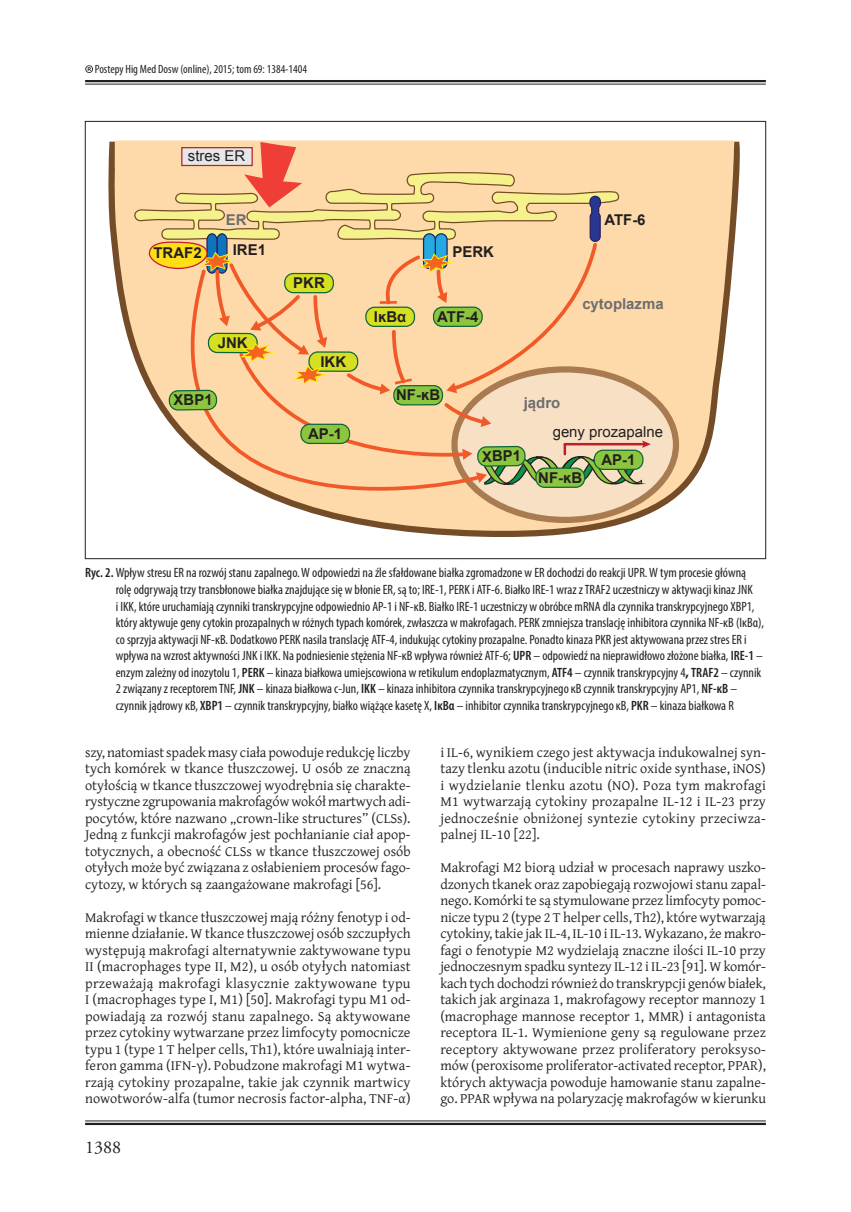
<style>
.page{position:relative;width:851px;height:1212px;background:#fff}
.page>*{position:absolute;margin:0;border:0;box-sizing:border-box;transform-origin:0 0}
.t1{font:18px "Adobe Garamond Pro";color:#231f20}
.t2{font:700 15px "Arial";color:#231f20}
.t3{font:15px "Arial";color:#231f20}
.t4{font:700 15px "Arial";letter-spacing:-.005em;color:#6c6d70}
.Body_tekst{font:14.25px/16.5px "Gentium Plus";color:#231f20;text-align:justify}
.Podpis{font:condensed 13.5px/16.5px "Myriad Pro";color:#231f20}
.t5{font:condensed 12px "Myriad Pro";color:#231f20}
.s1{font-weight:600}
.s2{font-weight:700;font-stretch:normal}
</style>
<div class="page">
<hr style="left:85px;top:84px;width:680px;height:1px;background:#231f20">
<hr style="left:85px;top:80px;width:680px;height:2px;background:#231f20">
<hr style="left:85px;top:1123px;width:680px;height:2px;background:#231f20">
<hr style="left:85px;top:1120px;width:680px;height:1px;background:#231f20">
<svg style="left:85px;top:65px;width:8px;height:8px"></svg>
<svg style="left:108px;top:140px;width:632px;height:397px"></svg>
<svg style="left:454px;top:369px;width:222px;height:151px;background:#edd2b4"></svg>
<div style="left:535px;top:467px;width:50px;height:21px;border:1px solid #0c6638;border-radius:9px"></div>
<svg style="left:133px;top:486px;width:350px;height:46px"></svg>
<svg style="left:115px;top:140px;width:619px;height:346px;background:#efd09f"></svg>
<div style="left:301px;top:424px;width:48px;height:19px;background:#8bc63e;border-radius:9px"></div>
<div style="left:300px;top:424px;width:50px;height:20px;border:1px solid #0c6638;border-radius:9px"></div>
<p class="t5" style="left:95px;top:62px;width:214px">Postepy Hig Med Dosw (online), 2015; tom 69: 1384-1404</p>
<p class="t3" style="left:188px;top:146px;width:59px">stres ER</p>
<p class="t2" style="left:153px;top:243px;width:50px">TRAF2</p>
<p class="t4" style="left:226px;top:210px;width:22px">ER</p>
<p class="t2" style="left:233px;top:240px;width:35px">IRE1</p>
<p class="t2" style="left:452px;top:242px;width:43px">PERK</p>
<p class="t2" style="left:218px;top:333px;width:31px">JNK</p>
<p class="t2" style="left:293px;top:273px;width:33px">PKR</p>
<p class="t2" style="left:320px;top:351px;width:27px">IKK</p>
<p class="t2" style="left:374px;top:306px;width:34px">IĸBα</p>
<p class="t2" style="left:437px;top:306px;width:43px">ATF-4</p>
<p class="t2" style="left:173px;top:390px;width:40px;rotate:-1deg">XBP1</p>
<p class="t2" style="left:308px;top:423px;width:36px">AP-1</p>
<p class="t2" style="left:396px;top:385px;width:46px">NF-ĸB</p>
<p class="t2" style="left:604px;top:210px;width:43px">ATF-6</p>
<p class="t4" style="left:582px;top:294px;width:83px">cytoplazma</p>
<p class="t4" style="left:523px;top:393px;width:38px">jądro</p>
<p class="t3" style="left:552px;top:422px;width:112px">geny prozapalne</p>
<p class="t2" style="left:481px;top:446px;width:40px;rotate:-1deg">XBP1</p>
<p class="t2" style="left:601px;top:449px;width:36px">AP-1</p>
<p class="t2" style="left:538px;top:467px;width:46px">NF-ĸB</p>
<p class="Podpis" style="left:116px;top:565px;width:649px;text-indent:-31px"><span class="s1">Ryc. 2.</span> Wpływ stresu ER na rozwój stanu zapalnego. W odpowiedzi na źle sfałdowane białka zgromadzone w ER dochodzi do reakcji UPR. W tym procesie główną rolę odgrywają trzy transbłonowe białka znajdujące się w błonie ER, są to; IRE-1, PERK i ATF-6. Białko IRE-1 wraz z TRAF2 uczestniczy w aktywacji kinaz JNK<br>i IKK, które uruchamiają czynniki transkrypcyjne odpowiednio AP-1 i NF-κB. Białko IRE-1 uczestniczy w obróbce mRNA dla czynnika transkrypcyjnego XBP1, który aktywuje geny cytokin prozapalnych w różnych typach komórek, zwłaszcza w makrofagach. PERK zmniejsza translację inhibitora czynnika NF-κB (IκBα), co sprzyja aktywacji NF-κB. Dodatkowo PERK nasila translację ATF-4, indukując cytokiny prozapalne. Ponadto kinaza PKR jest aktywowana przez stres ER i wpływa na wzrost aktywności JNK i IKK. Na podniesienie stężenia NF-κB wpływa również ATF-6; <span class="s1">UPR</span> – odpowiedź na nieprawidłowo złożone białka, <span class="s1">IRE-1</span> – enzym zależny od inozytolu 1, <span class="s1">PERK</span> – kinaza białkowa umiejscowiona w retikulum endoplazmatycznym, <span class="s1">ATF4</span> – czynnik transkrypcyjny 4<span class="s2">,</span> <span class="s1">TRAF2</span> – czynnik 2 związany z receptorem TNF, <span class="s1">JNK</span> – kinaza białkowa c-Jun, <span class="s1">IKK</span> – kinaza inhibitora czynnika transkrypcyjnego кB czynnik transkrypcyjny AP1, <span class="s1">NF-κB</span> – czynnik jądrowy κB, <span class="s1">XBP1</span> – czynnik transkrypcyjny, białko wiążące kasetę X, <span class="s1">IκBα</span> – inhibitor czynnika transkrypcyjnego κB, <span class="s1">PKR</span> – kinaza białkowa R</p>
<p class="Body_tekst" style="left:85px;top:743px;width:327px">szy, natomiast spadek masy ciała powoduje redukcję liczby tych komórek w tkance tłuszczowej. U osób ze znaczną otyłością w tkance tłuszczowej wyodrębnia się charakte&shy;rystyczne zgrupowania makrofagów wokół martwych adi&shy;pocytów, które nazwano „crown-like structures” (CLSs).<br>Jedną z funkcji makrofagów jest pochłanianie ciał apop&shy;totycznych, a obecność CLSs w tkance tłuszczowej osób otyłych może być związana z osłabieniem procesów fago&shy;cytozy, w których są zaangażowane makrofagi [56].</p>
<p class="Body_tekst" style="left:85px;top:908px;width:327px">Makrofagi w tkance tłuszczowej mają różny fenotyp i od&shy;mienne działanie. W tkance tłuszczowej osób szczupłych występują makrofagi alternatywnie zaktywowane typu II (macrophages type II, M2), u osób otyłych natomiast przeważają makrofagi klasycznie zaktywowane typu I (macrophages type I, M1) [50]. Makrofagi typu M1 od&shy;powiadają za rozwój stanu zapalnego. Są aktywowane przez cytokiny wytwarzane przez limfocyty pomocnicze typu 1 (type 1 T helper cells, Th1), które uwalniają inter&shy;feron gamma (IFN-γ). Pobudzone makrofagi M1 wytwa&shy;rzają cytokiny prozapalne, takie jak czynnik martwicy nowotworów-alfa (tumor necrosis factor-alpha, TNF-α)</p>
<p class="t1" style="left:85px;top:1136px;width:37px">1388</p>
<p class="Body_tekst" style="left:440px;top:743px;width:327px">i IL-6, wynikiem czego jest aktywacja indukowalnej syn&shy;tazy tlenku azotu (inducible nitric oxide synthase, iNOS) i wydzielanie tlenku azotu (NO). Poza tym makrofagi M1 wytwarzają cytokiny prozapalne IL-12 i IL-23 przy jednocześnie obniżonej syntezie cytokiny przeciwza&shy;palnej IL-10 [22].</p>
<p class="Body_tekst" style="left:440px;top:858px;width:327px">Makrofagi M2 biorą udział w procesach naprawy uszko&shy;dzonych tkanek oraz zapobiegają rozwojowi stanu zapal&shy;nego. Komórki te są stymulowane przez limfocyty pomoc&shy;nicze typu 2 (type 2 T helper cells, Th2), które wytwarzają cytokiny, takie jak IL-4, IL-10 i IL-13. Wykazano, że makro&shy;fagi o fenotypie M2 wydzielają znaczne ilości IL-10 przy jednoczesnym spadku syntezy IL-12 i IL-23 [91]. W komór&shy;kach tych dochodzi również do transkrypcji genów białek, takich jak arginaza 1, makrofagowy receptor mannozy 1 (macrophage mannose receptor 1, MMR) i antagonista receptora IL-1. Wymienione geny są regulowane przez receptory aktywowane przez proliferatory peroksyso&shy;mów (peroxisome proliferator-activated receptor, PPAR), których aktywacja powoduje hamowanie stanu zapalne&shy;go. PPAR wpływa na polaryzację makrofagów w kierunku</p>
</div>
